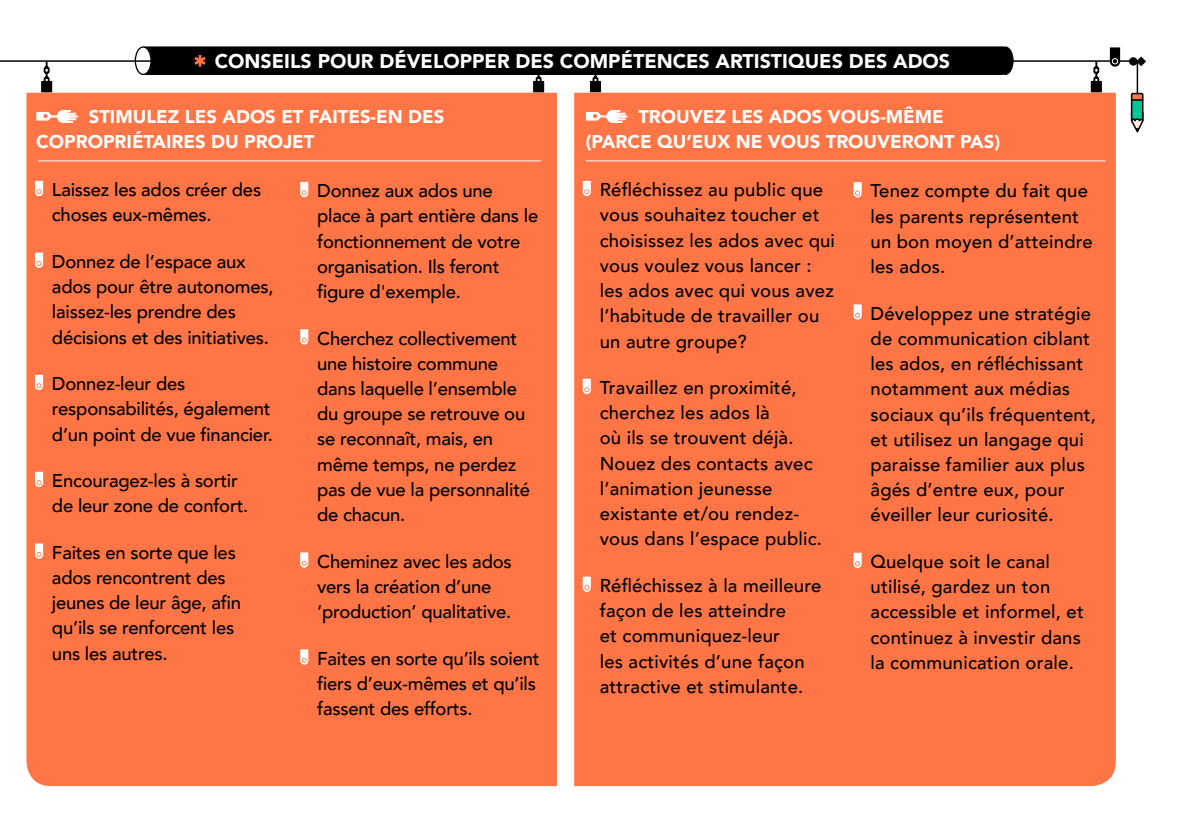
<style>
.page{position:relative;width:1191px;height:840px;background:#fff}
.page>*{position:absolute;margin:0;border:0;box-sizing:border-box;transform-origin:0 0}
.t1{font:900 19.6px "Avenir LT Std";color:#fff}
.t2{font:500 18.4px/25.2px "Avenir";letter-spacing:.01em;color:#000}
.t3{font:500 18.4px/25.2px "Avenir";letter-spacing:-.015em;color:#000}
.t4{font:900 18.4px/24.6px "Avenir";color:#fff}
</style>
<div class="page">
<div style="left:592px;top:76px;width:6px;height:8px;border:2px solid #000;border-radius:2px"></div>
<div style="left:590px;top:81px;width:11px;height:11px;background:#000"></div>
<div style="left:997px;top:47px;width:16px;height:27px;background:#000;border-radius:50%"></div>
<div style="left:996px;top:46px;width:17px;height:29px;border:1px solid #000;border-radius:50%"></div>
<div style="left:135px;top:46px;width:17px;height:29px;border:1px solid #000;border-radius:50%"></div>
<div style="left:26px;top:93px;width:531px;height:692px;background:#ff7546"></div>
<svg style="left:35px;top:181px;width:8px;height:15px"></svg>
<svg style="left:35px;top:252px;width:8px;height:16px"></svg>
<svg style="left:35px;top:374px;width:8px;height:16px"></svg>
<svg style="left:35px;top:471px;width:8px;height:16px"></svg>
<svg style="left:35px;top:543px;width:8px;height:15px"></svg>
<svg style="left:300px;top:182px;width:8px;height:15px"></svg>
<svg style="left:300px;top:329px;width:8px;height:15px"></svg>
<svg style="left:300px;top:552px;width:8px;height:15px"></svg>
<svg style="left:300px;top:649px;width:8px;height:15px"></svg>
<div style="left:574px;top:93px;width:541px;height:692px;background:#ff7546"></div>
<svg style="left:583px;top:181px;width:8px;height:15px"></svg>
<svg style="left:583px;top:378px;width:8px;height:16px"></svg>
<svg style="left:583px;top:576px;width:8px;height:15px"></svg>
<svg style="left:853px;top:182px;width:8px;height:15px"></svg>
<svg style="left:853px;top:304px;width:8px;height:15px"></svg>
<svg style="left:853px;top:552px;width:8px;height:15px"></svg>
<div style="left:44px;top:66px;width:6px;height:8px;border:2px solid #000;border-radius:2px"></div>
<div style="left:44px;top:76px;width:6px;height:8px;border:2px solid #000;border-radius:2px"></div>
<svg style="left:46px;top:62px;width:2px;height:17px"></svg>
<div style="left:41px;top:81px;width:11px;height:11px;background:#000"></div>
<div style="left:536px;top:76px;width:5px;height:8px;border:2px solid #000;border-radius:2px"></div>
<div style="left:533px;top:81px;width:11px;height:11px;background:#000"></div>
<div style="left:1093px;top:66px;width:6px;height:8px;border:2px solid #000;border-radius:2px"></div>
<div style="left:1093px;top:76px;width:6px;height:8px;border:2px solid #000;border-radius:2px"></div>
<svg style="left:1095px;top:62px;width:2px;height:17px"></svg>
<div style="left:1090px;top:81px;width:11px;height:11px;background:#000"></div>
<svg style="left:65px;top:110px;width:13px;height:13px"></svg>
<div style="left:57px;top:110px;width:12px;height:13px;background:#fff;border-radius:6px"></div>
<hr style="left:48px;top:115px;width:27px;height:2px;background:#fff">
<svg style="left:36px;top:112px;width:16px;height:9px"></svg>
<svg style="left:615px;top:110px;width:12px;height:13px"></svg>
<div style="left:606px;top:110px;width:13px;height:13px;background:#fff;border-radius:6px"></div>
<hr style="left:598px;top:115px;width:27px;height:2px;background:#fff">
<svg style="left:586px;top:112px;width:15px;height:9px"></svg>
<hr style="left:38px;top:160px;width:503px;height:1px;background:#fff">
<hr style="left:586px;top:160px;width:520px;height:1px;background:#fff">
<hr style="left:0;top:60px;width:180px;height:2px;background:#000">
<hr style="left:891px;top:60px;width:242px;height:2px;background:#000">
<div style="left:1131px;top:93px;width:11px;height:8px;background:#ff7546"></div>
<div style="left:1130px;top:93px;width:13px;height:9px;border:2px solid #000"></div>
<svg style="left:1130px;top:98px;width:14px;height:35px"></svg>
<hr style="left:1136px;top:62px;width:2px;height:32px;background:#000">
<svg style="left:143px;top:46px;width:861px;height:33px;background:#242424"></svg>
<div style="left:1129px;top:57px;width:8px;height:9px;background:#000;border-radius:50%"></div>
<svg style="left:1136px;top:56px;width:10px;height:10px"></svg>
<svg style="left:1109px;top:47px;width:11px;height:20px"></svg>
<p class="t1" style="left:215px;top:49px;width:737px">CONSEILS POUR DÉVELOPPER DES COMPÉTENCES ARTISTIQUES DES ADOS</p>
<p class="t4" style="left:36px;top:104px;width:409px;text-indent:52px">STIMULEZ LES ADOS ET FAITES-EN DES<br>COPROPRIÉTAIRES DU PROJET</p>
<p class="t4" style="left:586px;top:104px;width:416px;text-align:center">TROUVEZ LES ADOS VOUS-MÊME<br>(PARCE QU’EUX NE VOUS TROUVERONT PAS)</p>
<p class="t3" style="left:52px;top:176px;width:211px">Laissez les ados créer des choses eux-mêmes.</p>
<p class="t3" style="left:52px;top:248px;width:223px">Donnez de l’espace aux ados pour être autonomes, laissez-les prendre des décisions et des initiatives.</p>
<p class="t3" style="left:52px;top:370px;width:223px">Donnez-leur des responsabilités, également d’un point de vue financier.</p>
<p class="t3" style="left:52px;top:467px;width:198px">Encouragez-les à sortir de leur zone de confort.</p>
<p class="t3" style="left:52px;top:538px;width:191px">Faites en sorte que les ados rencontrent des jeunes de leur âge, afin qu’ils se renforcent les uns les autres.</p>
<p class="t3" style="left:317px;top:177px;width:223px">Donnez aux ados une place à part entière dans le fonctionnement de votre organisation. Ils feront figure d'exemple.</p>
<p class="t3" style="left:317px;top:324px;width:214px">Cherchez collectivement une histoire commune dans laquelle l’ensemble du groupe se retrouve ou se reconnaît, mais, en même temps, ne perdez pas de vue la personnalité de chacun.</p>
<p class="t3" style="left:317px;top:547px;width:196px">Cheminez avec les ados vers la création d’une ‘production’ qualitative.</p>
<p class="t3" style="left:317px;top:644px;width:224px">Faites en sorte qu’ils soient fiers d’eux-mêmes et qu’ils fassent des efforts.</p>
<p class="t2" style="left:600px;top:176px;width:237px">Réfléchissez au public que vous souhaitez toucher et choisissez les ados avec qui vous voulez vous lancer : les ados avec qui vous avez l’habitude de travailler ou un autre groupe?</p>
<p class="t2" style="left:600px;top:374px;width:224px">Travaillez en proximité, cherchez les ados là<br>où ils se trouvent déjà.<br>Nouez des contacts avec l’animation jeunesse existante et/ou rendez&shy;vous dans l’espace public.</p>
<p class="t2" style="left:600px;top:571px;width:223px">Réfléchissez à la meilleure façon de les atteindre<br>et communiquez-leur<br>les activités d’une façon attractive et stimulante.</p>
<p class="t2" style="left:870px;top:177px;width:224px">Tenez compte du fait que les parents représentent un bon moyen d’atteindre les ados.</p>
<p class="t2" style="left:870px;top:299px;width:227px">Développez une stratégie de communication ciblant les ados, en réfléchissant notamment aux médias sociaux qu’ils fréquentent, et utilisez un langage qui paraisse familier aux plus âgés d’entre eux, pour éveiller leur curiosité.</p>
<p class="t2" style="left:870px;top:547px;width:215px">Quelque soit le canal utilisé, gardez un ton accessible et informel, et continuez à investir dans la communication orale.</p>
</div>
